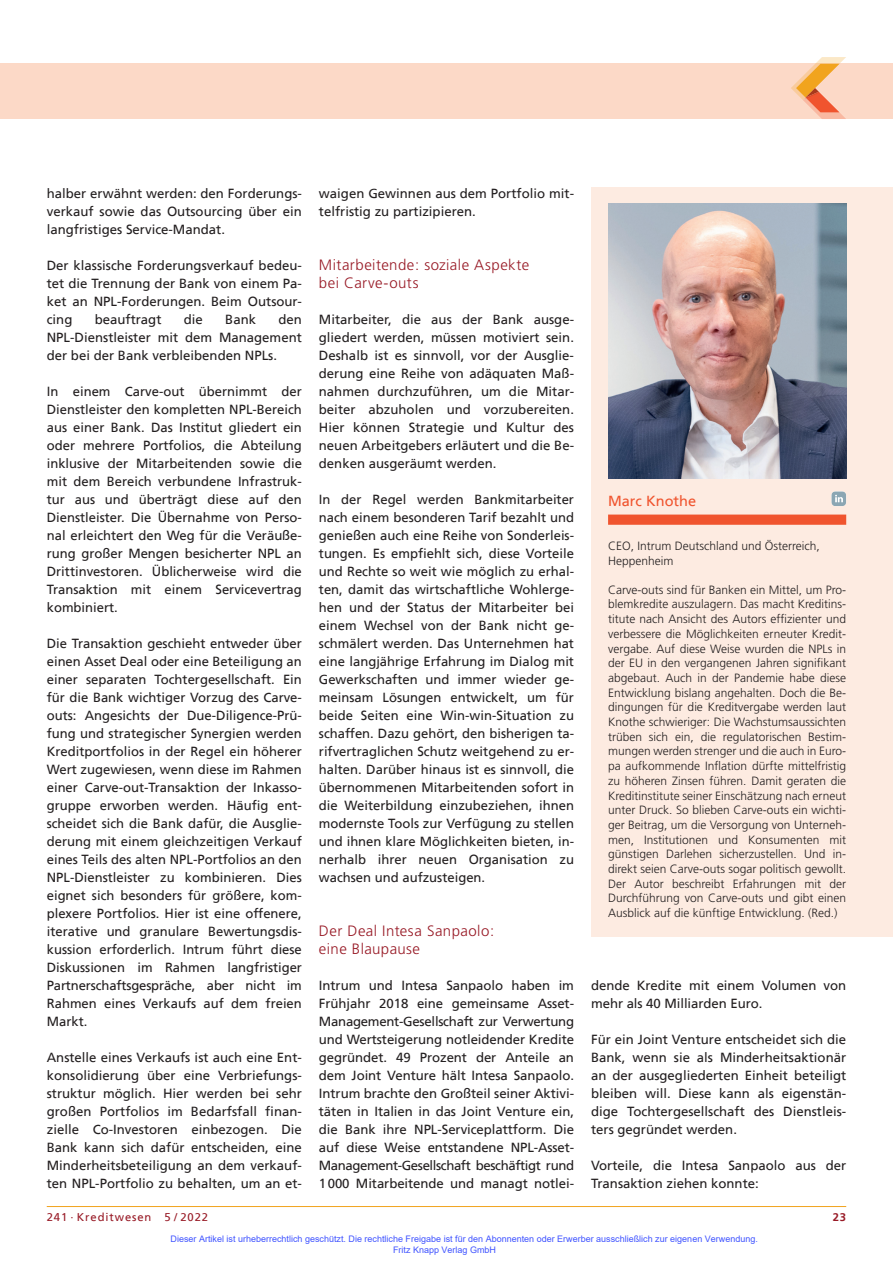
<style>
.page{position:relative;width:893px;height:1263px;background:#fff}
.page>*{position:absolute;margin:0;border:0;box-sizing:border-box;transform-origin:0 0}
.t1{font:300 15px/18px "Frutiger";letter-spacing:.03em;color:#981a26}
.t2{font:14.55px "Frutiger";color:#f0542e}
.t3{font:13.2px/18px "Frutiger";color:#231f20;text-align:justify}
.t4{font:300 12px/14.7px "Frutiger";color:#231f20}
.t5{font:11.25px "Frutiger";letter-spacing:.08em;color:#981a26}
.t6{font:700 11.25px "Frutiger";color:#981a26}
.t7{font:9px/10.8px "Arial";color:#4054ff}
</style>
<div class="page">
<hr style="left:47px;top:1206px;width:799px;height:1px;background:#f1a31e">
<div style="left:0;top:64px;width:893px;height:55px;background:#fcd9c7"></div>
<svg style="left:791px;top:57px;width:55px;height:62px"></svg>
<div style="left:591px;top:187px;width:302px;height:749px;background:#fdebe1"></div>
<div style="left:608px;top:514px;width:238px;height:11px;background:#f0542e"></div>
<img style="left:608px;top:204px;width:238px;height:274px">
<svg style="left:831px;top:491px;width:15px;height:15px"></svg>
<p class="t3" style="left:47px;top:185px;width:257px">halber erwähnt werden: den Forderungs&shy;verkauf sowie das Outsourcing über ein langfristiges Service-Mandat.</p>
<p class="t3" style="left:47px;top:257px;width:257px">Der klassische Forderungsverkauf bedeu&shy;tet die Trennung der Bank von einem Pa&shy;ket an NPL-Forderungen. Beim Outsour&shy;cing</p>
<p class="t3" style="left:95px;top:311px;width:68px">beauftragt</p>
<p class="t3" style="left:184px;top:311px;width:21px">die</p>
<p class="t3" style="left:225px;top:311px;width:32px">Bank</p>
<p class="t3" style="left:47px;top:311px;width:257px;text-indent:232px">den NPL-Dienstleister mit dem Management der bei der Bank verbleibenden NPLs.</p>
<p class="t3" style="left:47px;top:383px;width:257px">In einem Carve-out übernimmt der Dienstleister den kompletten NPL-Bereich aus einer Bank. Das Institut gliedert ein oder mehrere Portfolios, die Abteilung inklusive der Mitarbeitenden sowie die mit dem Bereich verbundene Infrastruk&shy;tur aus und überträgt diese auf den Dienstleister. Die Übernahme von Perso&shy;nal erleichtert den Weg für die Veräuße&shy;rung großer Mengen besicherter NPL an Drittinvestoren. Üblicherweise wird die Transaktion mit einem Servicevertrag kombiniert.</p>
<p class="t3" style="left:47px;top:635px;width:257px">Die Transaktion geschieht entweder über einen Asset Deal oder eine Beteiligung an einer separaten Tochtergesellschaft. Ein für die Bank wichtiger Vorzug des Carve&shy;outs: Angesichts der Due-Diligence-Prü&shy;fung und strategischer Synergien werden Kreditportfolios in der Regel ein höherer Wert zugewiesen, wenn diese im Rahmen einer Carve-out-Transaktion der Inkasso&shy;gruppe erworben werden. Häufig ent&shy;scheidet sich die Bank dafür, die Ausglie&shy;derung mit einem gleichzeitigen Verkauf eines Teils des alten NPL-Portfolios an den NPL-Dienstleister zu kombinieren. Dies eignet sich besonders für größere, kom&shy;plexere Portfolios. Hier ist eine offenere, iterative und granulare Bewertungsdis&shy;kussion erforderlich. Intrum führt diese Diskussionen im Rahmen langfristiger Partnerschaftsgespräche, aber nicht im Rahmen eines Verkaufs auf dem freien Markt.</p>
<p class="t3" style="left:47px;top:1049px;width:257px">Anstelle eines Verkaufs ist auch eine Ent&shy;konsolidierung über eine Verbriefungs&shy;struktur möglich. Hier werden bei sehr großen Portfolios im Bedarfsfall finan&shy;zielle Co-Investoren einbezogen. Die Bank kann sich dafür entscheiden, eine Minderheitsbeteiligung an dem verkauf&shy;ten NPL-Portfolio zu behalten, um an et-</p>
<p class="t3" style="left:319px;top:185px;width:257px">waigen Gewinnen aus dem Portfolio mit&shy;telfristig zu partizipieren.</p>
<p class="t1" style="left:319px;top:256px;width:212px">Mitarbeitende: soziale Aspekte bei Carve-outs</p>
<p class="t3" style="left:319px;top:311px;width:257px">Mitarbeiter, die aus der Bank ausge&shy;gliedert werden, müssen motiviert sein.<br>Deshalb ist es sinnvoll, vor der Ausglie&shy;derung eine Reihe von adäquaten Maß&shy;nahmen durchzuführen, um die Mitar&shy;beiter abzuholen und vorzubereiten.<br>Hier können Strategie und Kultur des neuen Arbeitgebers erläutert und die Be&shy;denken ausgeräumt werden.</p>
<p class="t3" style="left:319px;top:491px;width:257px">In der Regel werden Bankmitarbeiter nach einem besonderen Tarif bezahlt und genießen auch eine Reihe von Sonderleis&shy;tungen. Es empfiehlt sich, diese Vorteile und Rechte so weit wie möglich zu erhal&shy;ten, damit das wirtschaftliche Wohlerge&shy;hen und der Status der Mitarbeiter bei einem Wechsel von der Bank nicht ge&shy;schmälert werden. Das Unternehmen hat eine langjährige Erfahrung im Dialog mit Gewerkschaften und immer wieder ge&shy;meinsam Lösungen entwickelt, um für beide Seiten eine Win-win-Situation zu schaffen. Dazu gehört, den bisherigen ta&shy;rifvertraglichen Schutz weitgehend zu er&shy;halten. Darüber hinaus ist es sinnvoll, die übernommenen Mitarbeitenden sofort in die Weiterbildung einzubeziehen, ihnen modernste Tools zur Verfügung zu stellen und ihnen klare Möglichkeiten bieten, in&shy;nerhalb ihrer neuen Organisation zu wachsen und aufzusteigen.</p>
<p class="t1" style="left:319px;top:922px;width:177px">Der Deal Intesa Sanpaolo: eine Blaupause</p>
<p class="t3" style="left:319px;top:977px;width:257px">Intrum und Intesa Sanpaolo haben im Frühjahr 2018 eine gemeinsame Asset-Management-Gesellschaft zur Verwertung und Wertsteigerung notleidender Kredite gegründet. 49 Prozent der Anteile an dem Joint Venture hält Intesa Sanpaolo.<br>Intrum brachte den Großteil seiner Aktivi&shy;täten in Italien in das Joint Venture ein, die Bank ihre NPL-Serviceplattform. Die auf diese Weise entstandene NPL-Asset-Management-Gesellschaft beschäftigt rund 1000 Mitarbeitende und managt notlei-</p>
<p class="t3" style="left:591px;top:977px;width:257px">dende Kredite mit einem Volumen von mehr als 40 Milliarden Euro.</p>
<p class="t2" style="left:608px;top:494px;width:90px">Marc Knothe</p>
<p class="t4" style="left:608px;top:539px;width:213px">CEO, Intrum Deutschland und Österreich,<br>Heppenheim</p>
<p class="t4" style="left:608px;top:582px;width:240px;text-align:justify">Carve-outs sind für Banken ein Mittel, um Pro&shy;blemkredite auszulagern. Das macht Kreditins&shy;titute nach Ansicht des Autors effizienter und verbessere die Möglichkeiten erneuter Kredit&shy;vergabe. Auf diese Weise wurden die NPLs in der EU in den vergangenen Jahren signifikant abgebaut. Auch in der Pandemie habe diese Entwicklung bislang angehalten. Doch die Be&shy;dingungen für die Kreditvergabe werden laut Knothe schwieriger: Die Wachstumsaussichten trüben sich ein, die regulatorischen Bestim&shy;mungen werden strenger und die auch in Euro&shy;pa aufkommende Inflation dürfte mittelfristig zu höheren Zinsen führen. Damit geraten die Kreditinstitute seiner Einschätzung nach erneut unter Druck. So blieben Carve-outs ein wichti&shy;ger Beitrag, um die Versorgung von Unterneh&shy;men, Institutionen und Konsumenten mit günstigen Darlehen sicherzustellen. Und in&shy;direkt seien Carve-outs sogar politisch gewollt.<br>Der Autor beschreibt Erfahrungen mit der Durchführung von Carve-outs und gibt einen Ausblick auf die künftige Entwicklung. (Red.)</p>
<p class="t3" style="left:591px;top:1031px;width:257px">Für ein Joint Venture entscheidet sich die Bank, wenn sie als Minderheitsaktionär an der ausgegliederten Einheit beteiligt bleiben will. Diese kann als eigenstän&shy;dige Tochtergesellschaft des Dienstleis&shy;ters gegründet werden.</p>
<p class="t3" style="left:591px;top:1157px;width:257px">Vorteile, die Intesa Sanpaolo aus der<br>Transaktion ziehen konnte:</p>
<p class="t5" style="left:47px;top:1211px;width:163px">241 · Kreditwesen 5 / 2022</p>
<p class="t6" style="left:833px;top:1211px;width:15px">23</p>
<p class="t7" style="left:393px;top:1233px;width:366px;text-indent:-223px">Dieser Artikel ist urheberrechtlich geschützt. Die rechtliche Freigabe ist für den Abonnenten oder Erwerber ausschließlich zur eigenen Verwendung.<br>Fritz Knapp Verlag GmbH</p>
</div>
